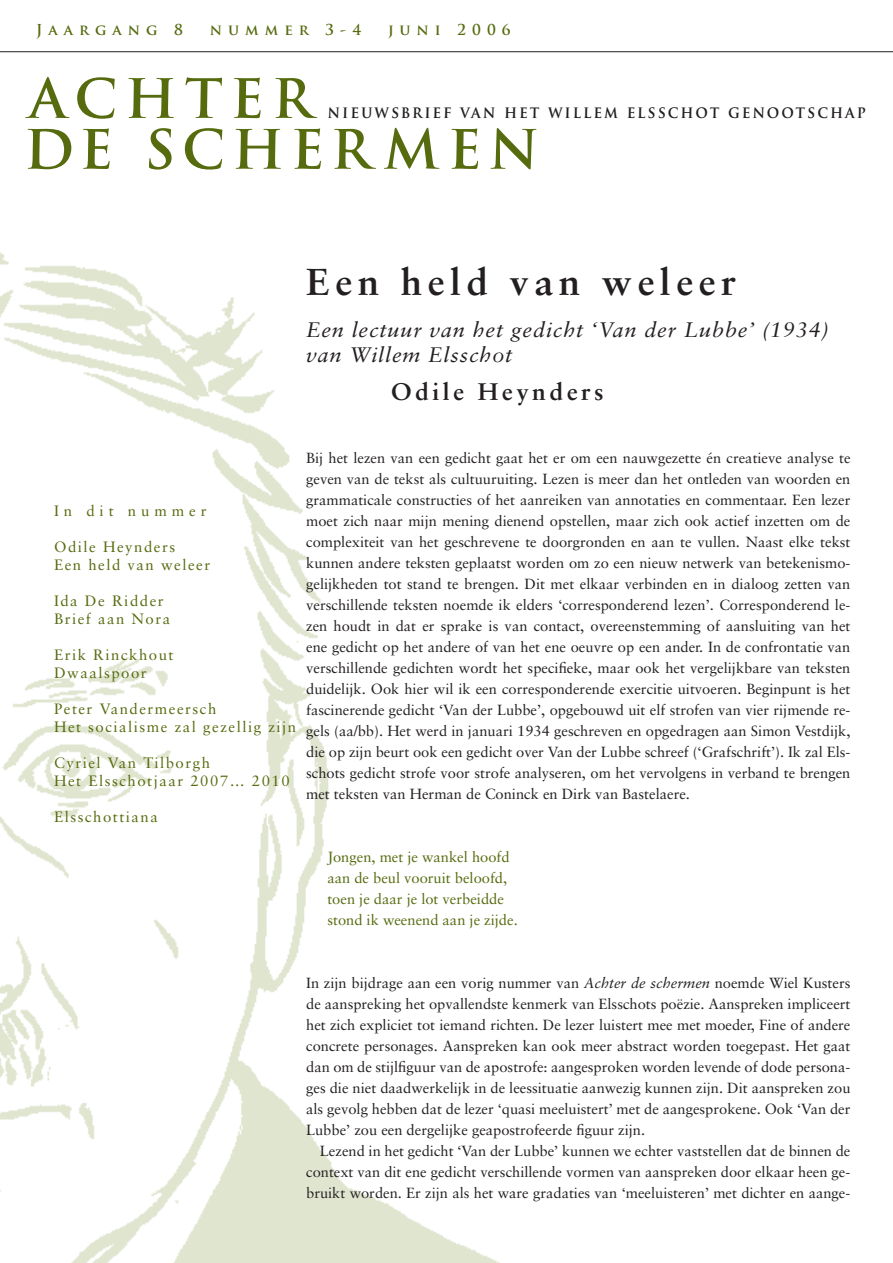
<style>
.page{position:relative;width:893px;height:1263px;background:#fff}
.page>*{position:absolute;margin:0;border:0;box-sizing:border-box;transform-origin:0 0}
.t1{font:700 52.8px "Trajan Pro";color:#556b0e}
.t2{font:700 37.5px "Sabon LT";letter-spacing:.14em;color:#231f20}
.t3{font:700 24px "Sabon LT";letter-spacing:.14em;color:#231f20}
.t4{font:italic 21px/25.5px "Sabon LT";letter-spacing:.04em;color:#231f20}
.t5{font:700 16.5px "Trajan Pro";letter-spacing:.14em;color:#231f20;scale:.91 1}
.t6{font:15px/18px "Sabon LT";letter-spacing:.1em;color:#556b0e}
.t7{font:15px "Sabon LT";letter-spacing:.33em;color:#556b0e}
.t8{font:14.7px/21px "Sabon LT";color:#231f20;text-align:justify}
.t9{font:14.7px/21px "Sabon LT";color:#556b0e}
.t10{font:700 14.7px "Trajan Pro";letter-spacing:.41em;color:#556b0e}
.s1{font-style:italic}
</style>
<div class="page">
<img style="left:0;top:252px;width:500px;height:1011px">
<svg style="left:0;top:52px;width:887px;height:1px"></svg>
<hr style="left:0;top:51px;width:893px;height:1px;background:#231f20">
<p class="t10" style="left:36px;top:21px;width:148px">Jaargang 8</p>
<p class="t10" style="left:210px;top:21px;width:153px">nummer 3-4</p>
<p class="t10" style="left:388px;top:21px;width:124px">juni 2006</p>
<h1 class="t1" style="left:29px;top:66px;width:285px">ACHTER</h1>
<p class="t5" style="left:327px;top:102px;width:593px">nieuwsbrief van het willem elsschot genootschap</p>
<h1 class="t1" style="left:24px;top:117px;width:518px">DE SCHER MEN</h1>
<h2 class="t2" style="left:306px;top:258px;width:431px">Een held van weleer</h2>
<h3 class="t4" style="left:306px;top:317px;width:524px">Een lectuur van het gedicht ‘Van der Lubbe’ (1934) van Willem Elsschot</h3>
<h3 class="t3" style="left:391px;top:377px;width:214px">Odile Heynders</h3>
<p class="t7" style="left:54px;top:501px;width:154px">In dit nummer</p>
<p class="t6" style="left:54px;top:537px;width:158px">Odile Heynders<br>Een held van weleer</p>
<p class="t6" style="left:54px;top:591px;width:118px">Ida De Ridder<br>Brief aan Nora</p>
<p class="t6" style="left:54px;top:645px;width:121px">Erik Rinckhout<br>Dwaalspoor</p>
<p class="t6" style="left:54px;top:699px;width:244px">Peter Vandermeersch<br>Het socialisme zal gezellig zijn</p>
<p class="t6" style="left:54px;top:753px;width:237px">Cyriel Van Tilborgh<br>Het Elsschotjaar 2007… 2010</p>
<p class="t6" style="left:54px;top:807px;width:105px">Elsschottiana</p>
<p class="t8" style="left:306px;top:447px;width:546px">Bij het lezen van een gedicht gaat het er om een nauwgezette én creatieve analyse te geven van de tekst als cultuuruiting. Lezen is meer dan het ontleden van woorden en grammaticale constructies of het aanreiken van annotaties en commentaar. Een lezer moet zich naar mijn mening dienend opstellen, maar zich ook actief inzetten om de complexiteit van het geschrevene te doorgronden en aan te vullen. Naast elke tekst kunnen andere teksten geplaatst worden om zo een nieuw netwerk van betekenismo&shy;gelijkheden tot stand te brengen. Dit met elkaar verbinden en in dialoog zetten van verschillende teksten noemde ik elders ‘corresponderend lezen’. Corresponderend le&shy;zen houdt in dat er sprake is van contact, overeenstemming of aansluiting van het ene gedicht op het andere of van het ene oeuvre op een ander. In de confrontatie van verschillende gedichten wordt het specifieke, maar ook het vergelijkbare van teksten duidelijk. Ook hier wil ik een corresponderende exercitie uitvoeren. Beginpunt is het fascinerende gedicht ‘Van der Lubbe’, opgebouwd uit elf strofen van vier rijmende re&shy;gels (aa/bb). Het werd in januari 1934 geschreven en opgedragen aan Simon Vestdijk, die op zijn beurt ook een gedicht over Van der Lubbe schreef (‘Grafschrift’). Ik zal Els&shy;schots gedicht strofe voor strofe analyseren, om het vervolgens in verband te brengen met teksten van Herman de Coninck en Dirk van Bastelaere.</p>
<p class="t9" style="left:327px;top:846px;width:192px">Jongen, met je wankel hoofd aan de beul vooruit beloofd, toen je daar je lot verbeidde stond ik weenend aan je zijde.</p>
<p class="t8" style="left:306px;top:972px;width:546px">In zijn bijdrage aan een vorig nummer van <span class="s1">Achter de schermen</span> noemde Wiel Kusters de aanspreking het opvallendste kenmerk van Elsschots poëzie. Aanspreken impliceert het zich expliciet tot iemand richten. De lezer luistert mee met moeder, Fine of andere concrete personages. Aanspreken kan ook meer abstract worden toegepast. Het gaat dan om de stijlfiguur van de apostrofe: aangesproken worden levende of dode persona&shy;ges die niet daadwerkelijk in de leessituatie aanwezig kunnen zijn. Dit aanspreken zou als gevolg hebben dat de lezer ‘quasi meeluistert’ met de aangesprokene. Ook ‘Van der Lubbe’ zou een dergelijke geapostrofeerde figuur zijn.</p>
<p class="t8" style="left:306px;top:1140px;width:546px;text-indent:14px">Lezend in het gedicht ‘Van der Lubbe’ kunnen we echter vaststellen dat de binnen de context van dit ene gedicht verschillende vormen van aanspreken door elkaar heen ge&shy;bruikt worden. Er zijn als het ware gradaties van ‘meeluisteren’ met dichter en aange-</p>
</div>
